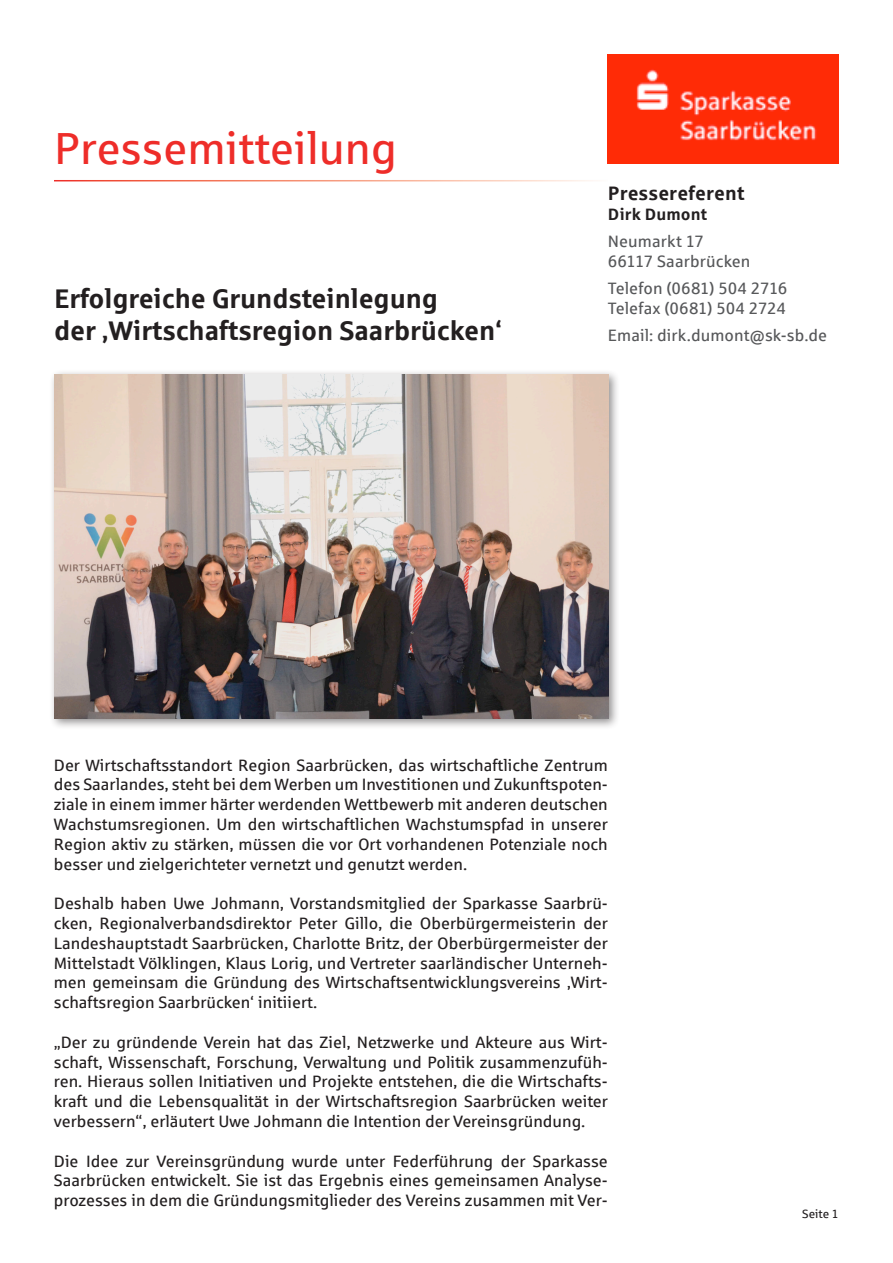
<style>
.page{position:relative;width:893px;height:1263px;background:#fff}
.page>*{position:absolute;margin:0;border:0;box-sizing:border-box;transform-origin:0 0}
.t1{font:45px "Sparkasse Rg";color:#ee2d29}
.t2{font:700 27px/32.4px "Sparkasse Rg";letter-spacing:-.005em;color:#231f20}
.t3{font:700 19.5px "Sparkasse Rg";letter-spacing:.005em;color:#231f20}
.t4{font:16.5px/19.8px "Sparkasse Rg";color:#231f20;text-align:justify}
.t5{font:16.5px/19.8px "Sparkasse Rg";letter-spacing:.005em;color:#57585a}
.t6{font:700 16.5px "Sparkasse Rg";letter-spacing:.005em;color:#231f20}
.t7{font:12px "Sparkasse Rg";color:#231f20}
</style>
<div class="page">
<img style="left:608px;top:54px;width:231px;height:110px">
<div style="left:49px;top:369px;width:571px;height:361px;background:#231f20;opacity:.5"></div>
<img style="left:54px;top:375px;width:554px;height:344px">
<h1 class="t1" style="left:54px;top:120px;width:345px">Pressemitteilung</h1>
<h2 class="t2" style="left:54px;top:281px;width:450px">Erfolgreiche Grundsteinlegung<br>der ‚Wirtschaftsregion Saarbrücken‘</h2>
<p class="t3" style="left:608px;top:181px;width:138px">Pressereferent</p>
<p class="t6" style="left:608px;top:204px;width:101px">Dirk Dumont</p>
<p class="t5" style="left:608px;top:231px;width:144px">Neumarkt 17<br>66117 Saarbrücken</p>
<p class="t5" style="left:608px;top:278px;width:181px">Telefon (0681) 504 2716<br>Telefax (0681) 504 2724</p>
<p class="t5" style="left:608px;top:325px;width:221px">Email: dirk.dumont@sk-sb.de</p>
<p class="t4" style="left:54px;top:754px;width:556px">Der Wirtschaftsstandort Region Saarbrücken, das wirtschaftliche Zentrum des Saarlandes, steht bei dem Werben um Investitionen und Zukunftspoten&shy;ziale in einem immer härter werdenden Wettbewerb mit anderen deutschen Wachstumsregionen. Um den wirtschaftlichen Wachstumspfad in unserer Region aktiv zu stärken, müssen die vor Ort vorhandenen Potenziale noch besser und zielgerichteter vernetzt und genutzt werden.</p>
<p class="t4" style="left:54px;top:893px;width:556px">Deshalb haben Uwe Johmann, Vorstandsmitglied der Sparkasse Saarbrü&shy;cken, Regionalverbandsdirektor Peter Gillo, die Oberbürgermeisterin der Landeshauptstadt Saarbrücken, Charlotte Britz, der Oberbürgermeister der Mittelstadt Völklingen, Klaus Lorig, und Vertreter saarländischer Unterneh&shy;men gemeinsam die Gründung des Wirtschaftsentwicklungsvereins ‚Wirt&shy;schaftsregion Saarbrücken‘ initiiert.</p>
<p class="t4" style="left:54px;top:1032px;width:556px">„Der zu gründende Verein hat das Ziel, Netzwerke und Akteure aus Wirt&shy;schaft, Wissenschaft, Forschung, Verwaltung und Politik zusammenzufüh&shy;ren. Hieraus sollen Initiativen und Projekte entstehen, die die Wirtschafts&shy;kraft und die Lebensqualität in der Wirtschaftsregion Saarbrücken weiter verbessern“, erläutert Uwe Johmann die Intention der Vereinsgründung.</p>
<p class="t4" style="left:54px;top:1150px;width:555px">Die Idee zur Vereinsgründung wurde unter Federführung der Sparkasse Saarbrücken entwickelt. Sie ist das Ergebnis eines gemeinsamen Analyse&shy;prozesses in dem die Gründungsmitglieder des Vereins zusammen mit Ver-</p>
<p class="t7" style="left:802px;top:1206px;width:38px">Seite 1</p>
</div>
